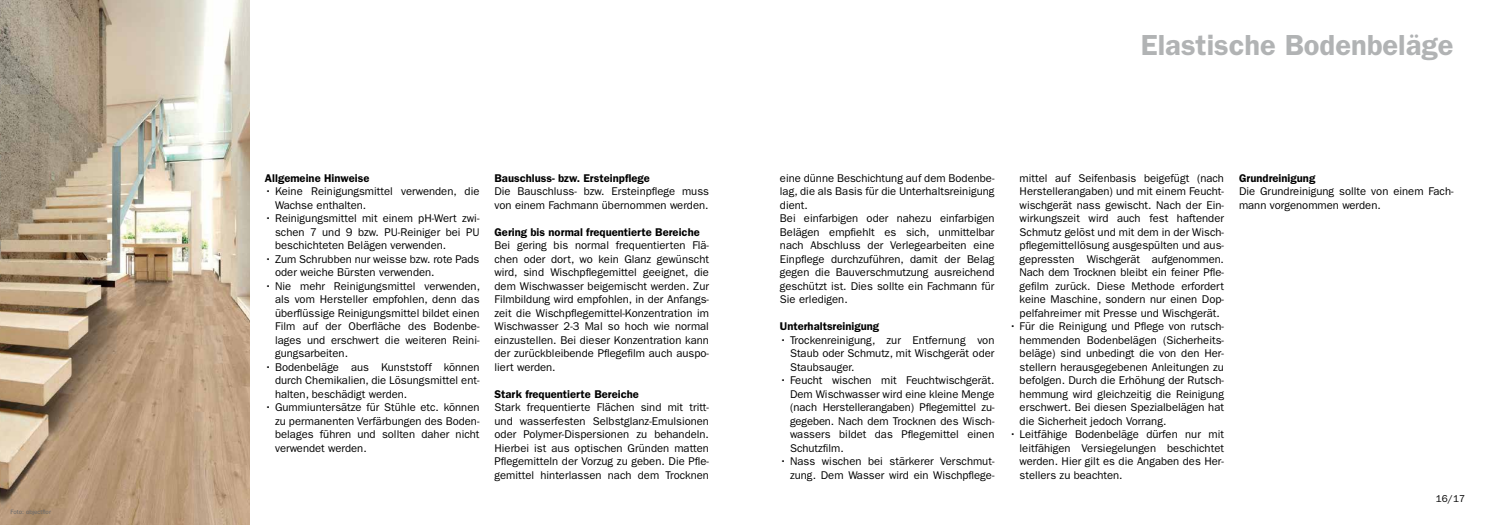
<style>
.page{position:relative;width:1489px;height:525px;background:#fff}
.page>*{position:absolute;margin:0;border:0;box-sizing:border-box;transform-origin:0 0}
.t1{font:600 29.12px "ITC Franklin Gothic Std";color:#b1b3b4}
.t2{font:11.25px/13.5px "ITC Franklin Gothic Std";color:#000;text-align:justify}
.t3{font:600 11.25px "ITC Franklin Gothic Std";color:#000}
.t4{font:10px "ITC Franklin Gothic Std";color:#000}
.t5{font:6.25px "ITC Franklin Gothic Std";color:#646567}
</style>
<div class="page">
<img style="left:0;top:0;width:250px;height:524px">
<p class="t5" style="left:11px;top:508px;width:42px">Foto: objectflor</p>
<p class="t3" style="left:265px;top:171px;width:106px">Allgemeine Hinweise</p>
<p class="t2" style="left:275px;top:184px;width:206px;text-indent:-10px">• Keine Reinigungsmittel verwenden, die<br>Wachse enthalten.</p>
<p class="t2" style="left:275px;top:211px;width:206px;text-indent:-10px">• Reinigungsmittel mit einem pH-Wert zwi&shy;schen 7 und 9 bzw. PU-Reiniger bei PU beschichteten Belägen verwenden.</p>
<p class="t2" style="left:275px;top:252px;width:206px;text-indent:-10px">• Zum Schrubben nur weisse bzw. rote Pads oder weiche Bürsten verwenden.</p>
<p class="t2" style="left:275px;top:279px;width:206px;text-indent:-10px">• Nie mehr Reinigungsmittel verwenden, als vom Hersteller empfohlen, denn das überflüssige Reinigungsmittel bildet einen Film auf der Oberfläche des Bodenbe&shy;lages und erschwert die weiteren Reini&shy;gungsarbeiten.</p>
<p class="t2" style="left:275px;top:360px;width:206px;text-indent:-10px">• Bodenbeläge aus Kunststoff können durch Chemikalien, die Lösungsmittel ent&shy;halten, beschädigt werden.</p>
<p class="t2" style="left:275px;top:400px;width:206px;text-indent:-10px">• Gummiuntersätze für Stühle etc. können zu permanenten Verfärbungen des Boden&shy;belages führen und sollten daher nicht verwendet werden.</p>
<p class="t3" style="left:494px;top:171px;width:157px">Bauschluss- bzw. Ersteinpflege</p>
<p class="t2" style="left:494px;top:184px;width:216px">Die Bauschluss- bzw. Ersteinpflege muss von einem Fachmann übernommen werden.</p>
<p class="t3" style="left:494px;top:225px;width:207px">Gering bis normal frequentierte Bereiche</p>
<p class="t2" style="left:494px;top:238px;width:216px">Bei gering bis normal frequentierten Flä&shy;chen oder dort, wo kein Glanz gewünscht wird, sind Wischpflegemittel geeignet, die dem Wischwasser beigemischt werden. Zur Filmbildung wird empfohlen, in der Anfangs&shy;zeit die Wischpflegemittel-Konzentration im Wischwasser 2-3 Mal so hoch wie normal einzustellen. Bei dieser Konzentration kann der zurückbleibende Pflegefilm auch auspo&shy;liert werden.</p>
<p class="t3" style="left:494px;top:387px;width:146px">Stark frequentierte Bereiche</p>
<p class="t2" style="left:494px;top:400px;width:216px">Stark frequentierte Flächen sind mit tritt&shy;und wasserfesten Selbstglanz-Emulsionen oder Polymer-Dispersionen zu behandeln.<br>Hierbei ist aus optischen Gründen matten Pflegemitteln der Vorzug zu geben. Die Pfle&shy;gemittel hinterlassen nach dem Trocknen</p>
<h1 class="t1" style="left:1140px;top:28px;width:314px">Elastische Bodenbeläge</h1>
<p class="t2" style="left:780px;top:171px;width:216px;text-align:left">eine dünne Beschichtung auf dem Bodenbe&shy;lag, die als Basis für die Unterhaltsreinigung dient.<br>Bei einfarbigen oder nahezu einfarbigen Belägen empfiehlt es sich, unmittelbar nach Abschluss der Verlegearbeiten eine Einpflege durchzuführen, damit der Belag gegen die Bauverschmutzung ausreichend geschützt ist. Dies sollte ein Fachmann für Sie erledigen.</p>
<p class="t3" style="left:780px;top:319px;width:101px">Unterhaltsreinigung</p>
<p class="t2" style="left:790px;top:333px;width:206px;text-indent:-10px">• Trockenreinigung, zur Entfernung von Staub oder Schmutz, mit Wischgerät oder Staubsauger.</p>
<p class="t2" style="left:790px;top:373px;width:206px;text-indent:-10px">• Feucht wischen mit Feuchtwischgerät.<br>Dem Wischwasser wird eine kleine Menge (nach Herstellerangaben) Pflegemittel zu&shy;gegeben. Nach dem Trocknen des Wisch&shy;wassers bildet das Pflegemittel einen Schutzfilm.</p>
<p class="t2" style="left:780px;top:454px;width:216px;text-align:right">• Nass wischen bei stärkerer Verschmut&shy;zung. Dem Wasser wird ein Wischpflege-</p>
<p class="t2" style="left:1019px;top:171px;width:206px">mittel auf Seifenbasis beigefügt (nach Herstellerangaben) und mit einem Feucht&shy;wischgerät nass gewischt. Nach der Ein&shy;wirkungszeit wird auch fest haftender Schmutz gelöst und mit dem in der Wisch&shy;pflegemittellösung ausgespülten und aus&shy;gepressten Wischgerät aufgenommen.<br>Nach dem Trocknen bleibt ein feiner Pfle&shy;gefilm zurück. Diese Methode erfordert keine Maschine, sondern nur einen Dop&shy;pelfahreimer mit Presse und Wischgerät.</p>
<p class="t2" style="left:1019px;top:319px;width:206px;text-indent:-10px">• Für die Reinigung und Pflege von rutsch&shy;hemmenden Bodenbelägen (Sicherheits&shy;beläge) sind unbedingt die von den Her&shy;stellern herausgegebenen Anleitungen zu befolgen. Durch die Erhöhung der Rutsch&shy;hemmung wird gleichzeitig die Reinigung erschwert. Bei diesen Spezialbelägen hat die Sicherheit jedoch Vorrang.</p>
<p class="t2" style="left:1019px;top:427px;width:206px;text-indent:-10px">• Leitfähige Bodenbeläge dürfen nur mit leitfähigen Versiegelungen beschichtet werden. Hier gilt es die Angaben des Her&shy;stellers zu beachten.</p>
<p class="t3" style="left:1238px;top:171px;width:78px">Grundreinigung</p>
<p class="t2" style="left:1238px;top:184px;width:216px">Die Grundreinigung sollte von einem Fach&shy;mann vorgenommen werden.</p>
<p class="t4" style="left:1435px;top:492px;width:31px">16/17</p>
</div>
